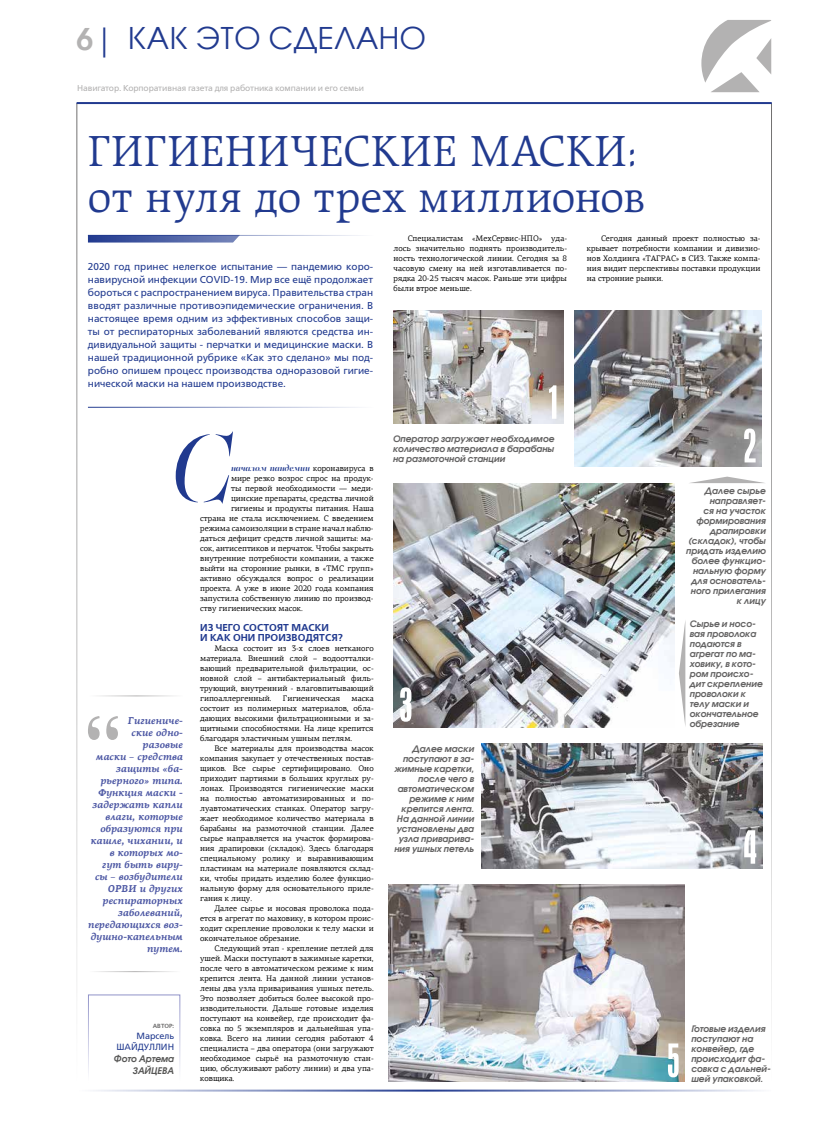
<style>
.page{position:relative;width:820px;height:1134px;background:#fff}
.page>*{position:absolute;margin:0;border:0;box-sizing:border-box;transform-origin:0 0}
.t1{font:italic 98.7px "PF Regal Stencil Pro";color:#213a8f}
.t2{font:50px "Apical C";color:#fff}
.t3{font:47px/45.6px "Raleigh Light CBT";letter-spacing:.005em;color:#213a8f}
.t4{font:30px "Avant Garde CTT";letter-spacing:.02em;color:#213a8f}
.t5{font:600 30px "Avant Garde Gothic C";color:#b3b2b2}
.t6{font:10px/13px "Free Set C";color:#213a8f;text-align:justify}
.t7{font:italic 700 10px/12px "PF Agora Serif Pro";color:#4d58a4;text-align:right}
.t8{font:700 10px/10px "Free Set C";color:#213a8f}
.t9{font:italic 600 9px/10px "Avant Garde Gothic C";color:#646363;text-align:right}
.t10{font:italic 700 9px "PF Regal Stencil Pro";letter-spacing:-.02em;color:#213a8f}
.t11{font:italic 700 9px/12px "Avant Garde CTT";color:#575756;text-align:right}
.t12{font:9px/11px "Free Set C";color:#213a8f;text-align:right}
.t13{font:8.5px "Free Set C";letter-spacing:-.01em;color:#b3b2b2}
.t14{font:8px/10px "PF Agora Serif Pro";color:#000;text-align:justify}
.t15{font:700 6px "Free Set C";color:#706f6f}
.s1{font-family:"Minion Pro";font-weight:400;color:#213a8f}
.s2{font-family:"PF Agora Serif Pro";font-weight:400;font-style:normal;font-size:8px;color:#000}
</style>
<div class="page">
<hr style="left:771px;top:103px;width:1px;height:987px;background:#706f6f">
<hr style="left:77px;top:103px;width:1px;height:987px;background:#706f6f">
<hr style="left:77px;top:102px;width:694px;height:2px;background:#213a8f">
<svg style="left:701px;top:20px;width:70px;height:72px"></svg>
<hr style="left:76px;top:1089px;width:695px;height:2px;background:#213a8f">
<svg style="left:88px;top:716px;width:30px;height:24px"></svg>
<hr style="left:88px;top:696px;width:95px;height:1px;background:#b3b2b2">
<hr style="left:88px;top:971px;width:92px;height:1px;background:#b3b2b2">
<hr style="left:88px;top:407px;width:286px;height:1px;background:#213a8f">
<hr style="left:88px;top:235px;width:286px;height:1px;background:#213a8f">
<svg style="left:88px;top:235px;width:152px;height:8px"></svg>
<div style="left:88px;top:994px;width:92px;height:89px;border:1px solid #9092c8"></div>
<img style="left:393px;top:311px;width:169px;height:113px">
<img style="left:574px;top:311px;width:187px;height:156px">
<img style="left:393px;top:483px;width:281px;height:244px">
<img style="left:481px;top:743px;width:281px;height:125px">
<img style="left:388px;top:884px;width:296px;height:197px">
<svg style="left:690px;top:477px;width:74px;height:6px"></svg>
<svg style="left:679px;top:624px;width:6px;height:99px"></svg>
<h3 class="t4" style="left:128px;top:20px;width:299px">КАК ЭТО СДЕЛАНО</h3>
<h3 class="t5" style="left:77px;top:20px;width:33px">6 <span class="s1">|</span></h3>
<p class="t13" style="left:77px;top:83px;width:288px">Навигатор. Корпоративная газета для работника компании и его семьи</p>
<h3 class="t3" style="left:88px;top:128px;width:559px">ГИГИЕНИЧЕСКИЕ МАСКИ: от нуля до трех миллионов</h3>
<p class="t6" style="left:88px;top:260px;width:287px">2020 год принес нелегкое испытание — пандемию коро&shy;навирусной инфекции COVID-19. Мир все ещё продолжает бороться с распространением вируса. Правительства стран вводят различные противоэпидемические ограничения. В настоящее время одним из эффективных способов защи&shy;ты от респираторных заболеваний являются средства ин&shy;дивидуальной защиты - перчатки и медицинские маски. В нашей традиционной рубрике «Как это сделано» мы под&shy;робно опишем процесс производства одноразовой гигие&shy;нической маски на нашем производстве.</p>
<p class="t14" style="left:393px;top:233px;width:175px;text-indent:14px">Специалистам «МехСервис-НПО» уда&shy;лось значительно поднять производитель&shy;ность технологической линии. Сегодня за 8 часовую смену на ней изготавливается по&shy;рядка 20-25 тысяч масок. Раньше эти цифры были втрое меньше.</p>
<p class="t14" style="left:586px;top:233px;width:175px;text-indent:14px">Сегодня данный проект полностью за&shy;крывает потребности компании и дивизио&shy;нов Холдинга «ТАГРАС» в СИЗ. Также компа&shy;ния видит перспективы поставки продукции на стронние рынки.</p>
<h2 class="t2" style="left:549px;top:372px;width:10px">1</h2>
<h1 class="t1" style="left:170px;top:413px;width:62px">С</h1>
<p class="t9" style="left:393px;top:434px;width:163px;text-align:justify">Оператор загружает необходимое количество материала в барабаны на размоточной станции</p>
<p class="t10" style="left:231px;top:463px;width:144px">началом пандемии <span class="s2">коронавируса в</span></p>
<p class="t14" style="left:231px;top:473px;width:144px">мире резко возрос спрос на продук-</p>
<p class="t14" style="left:231px;top:483px;width:144px">ты первой необходимости — меди-</p>
<p class="t14" style="left:231px;top:493px;width:144px">цинские препараты, средства личной</p>
<p class="t14" style="left:231px;top:503px;width:144px">гигиены и продукты питания. Наша</p>
<p class="t14" style="left:200px;top:513px;width:175px">страна не стала исключением. С введением</p>
<p class="t14" style="left:200px;top:523px;width:175px">режима самоизоляции в стране начал наблю-</p>
<p class="t14" style="left:200px;top:533px;width:175px">даться дефицит средств личной защиты: ма-</p>
<p class="t14" style="left:200px;top:543px;width:175px">сок, антисептиков и перчаток. Чтобы закрыть</p>
<p class="t14" style="left:200px;top:553px;width:175px">внутренние потребности компании, а также</p>
<p class="t14" style="left:200px;top:563px;width:175px">выйти на сторонние рынки, в «ТМС групп»</p>
<p class="t14" style="left:200px;top:573px;width:175px">активно обсуждался вопрос о реализации</p>
<p class="t14" style="left:200px;top:583px;width:175px">проекта. А уже в июне 2020 года компания</p>
<p class="t14" style="left:200px;top:593px;width:175px">запустила собственную линию по производ-</p>
<p class="t14" style="left:200px;top:603px;width:104px">ству гигиенических масок.</p>
<p class="t8" style="left:200px;top:623px;width:144px">ИЗ ЧЕГО СОСТОЯТ МАСКИ<br>И КАК ОНИ ПРОИЗВОДЯТСЯ?</p>
<p class="t14" style="left:200px;top:643px;width:175px;text-indent:14px">Маска состоит из 3-х слоев нетканого материала. Внешний слой – водоотталки&shy;вающий предварительной фильтрации, ос&shy;новной слой – антибактериальный филь&shy;трующий, внутренний - влаговпитывающий гипоаллергенный.</p>
<h2 class="t2" style="left:399px;top:674px;width:15px">3</h2>
<p class="t14" style="left:283px;top:693px;width:59px">Гигиеническая</p>
<p class="t14" style="left:200px;top:693px;width:175px;text-indent:151px">маска состоит из полимерных материалов, обла&shy;дающих высокими фильтрационными и за&shy;щитными способностями. На лице крепится благодаря эластичным ушным петлям.</p>
<p class="t14" style="left:200px;top:743px;width:175px;text-indent:14px">Все материалы для производства масок компания закупает у отечественных постав&shy;щиков. Все сырье сертифицировано. Оно приходит партиями в больших круглых ру&shy;лонах. Производятся гигиенические маски на полностью автоматизированных и по&shy;луавтоматических станках. Оператор загру&shy;жает необходимое количество материала в барабаны на размоточной станции. Далее сырье направляется на участок формирова&shy;ния драпировки (складок). Здесь благодаря специальному ролику и выравнивающим пластинам на материале появляются склад&shy;ки, чтобы придать изделию более функцио&shy;нальную форму для основательного приле&shy;гания к лицу.</p>
<p class="t14" style="left:200px;top:903px;width:175px;text-indent:14px">Далее сырье и носовая проволока пода&shy;ется в агрегат по маховику, в котором проис&shy;ходит скрепление проволоки к телу маски и окончательное обрезание.</p>
<p class="t14" style="left:200px;top:943px;width:175px;text-indent:14px">Следующий этап - крепление петлей для ушей. Маски поступают в зажимные каретки, после чего в автоматическом режиме к ним крепится лента. На данной линии установ&shy;лены два узла приваривания ушных петель.<br>Это позволяет добиться более высокой про&shy;изводительности. Дальше готовые изделия поступают на конвейер, где происходит фа&shy;совка по 5 экземпляров и дальнейшая упа&shy;ковка. Всего на линии сегодня работают 4 специалиста – два оператора (они загружают необходимое сырьё на размоточную стан&shy;цию, обслуживают работу линии) и два упа&shy;ковщика.</p>
<p class="t7" style="left:88px;top:714px;width:96px">Гигиениче-<br>ские одно-<br>разовые<br>маски – средства защиты «ба&shy;рьерного» типа.<br>Функция маски - задержать капли влаги, которые образуются при кашле, чихании, и в которых мо&shy;гут быть виру&shy;сы – возбудители<br>ОРВИ и других респираторных заболеваний, передающихся воз&shy;душно-капельным путем.</p>
<p class="t9" style="left:394px;top:744px;width:81px">Далее маски поступают в за&shy;жимные каретки, после чего в автоматическом режиме к ним крепится лента.<br>На данной линии установлены два узла приварива&shy;ния ушных петель</p>
<p class="t15" style="left:153px;top:1023px;width:23px">АВТОР:</p>
<p class="t12" style="left:116px;top:1031px;width:59px">Марсель<br>ШАЙДУЛЛИН</p>
<p class="t11" style="left:114px;top:1053px;width:62px">Фото Артема<br>ЗАЙЦЕВА</p>
<h2 class="t2" style="left:743px;top:416px;width:14px">2</h2>
<p class="t9" style="left:686px;top:486px;width:81px">Далее сырье направляет-<br>ся на участок формирования драпировки (складок), чтобы придать изделию более функцио&shy;нальную форму для основатель&shy;ного прилегания к лицу</p>
<p class="t9" style="left:689px;top:619px;width:74px;text-align:left">Сырье и носо&shy;вая проволока подаются в агрегат по ма&shy;ховику, в кото&shy;ром происхо&shy;дит скрепление проволоки к телу маски и окончательное обрезание</p>
<h2 class="t2" style="left:743px;top:817px;width:15px">4</h2>
<h2 class="t2" style="left:667px;top:1030px;width:13px">5</h2>
<p class="t9" style="left:691px;top:1023px;width:81px;text-align:left">Готовые изделия поступают на конвейер, где происходит фа&shy;совка с дальней&shy;шей упаковкой.</p>
</div>
